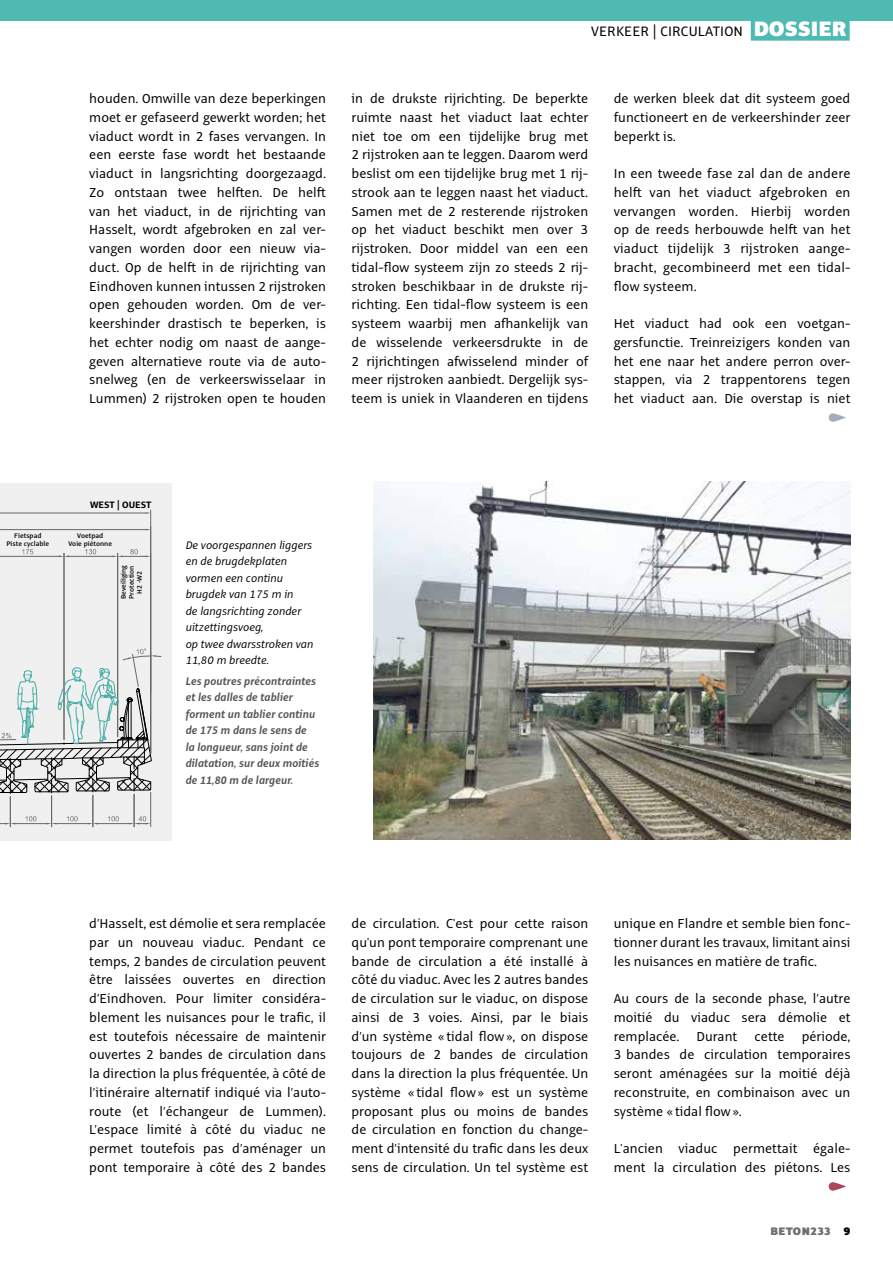
<style>
.page{position:relative;width:893px;height:1263px;background:#fff}
.page>*{position:absolute;margin:0;border:0;box-sizing:border-box;transform-origin:0 0}
.t1{font:15px "Alto Pro";letter-spacing:.01em;color:#000}
.t2{font:14.25px/18.8px "Alto Pro";color:#000;text-align:justify}
.t3{font:italic 700 12px/16.5px "Alto Pro";letter-spacing:.01em;color:#575756;scale:.93 1}
.t4{font:italic 12px/16.5px "Alto Pro";color:#000}
.t5{font:900 12px "Alto Pro";letter-spacing:.04em;color:#706f6f}
.t6{font:700 10.2px "Alto Pro";color:#000}
.t7{font:600 7.35px/7.9px "Alto Pro";color:#000;text-align:center}
.s1{font-weight:900;font-size:22.95px;color:#fff}
.s2{color:#000}
</style>
<div class="page">
<div style="left:0;top:0;width:893px;height:21px;background:#4ebab1"></div>
<div style="left:751px;top:18px;width:99px;height:23px;background:#4ebab1"></div>
<div style="left:0;top:483px;width:174px;height:357px;background:#f0f0f0"></div>
<svg style="left:829px;top:413px;width:17px;height:9px"></svg>
<img style="left:374px;top:482px;width:476px;height:357px">
<hr style="left:15px;top:823px;width:31px;height:1px;background:#706f6f">
<svg style="left:0;top:823px;width:15px;height:1px"></svg>
<svg style="left:25px;top:816px;width:11px;height:5px"></svg>
<hr style="left:57px;top:823px;width:31px;height:1px;background:#706f6f">
<svg style="left:67px;top:816px;width:11px;height:5px"></svg>
<hr style="left:98px;top:823px;width:31px;height:1px;background:#706f6f">
<svg style="left:108px;top:816px;width:11px;height:5px"></svg>
<svg style="left:129px;top:816px;width:21px;height:8px"></svg>
<hr style="left:0;top:556px;width:59px;height:1px;background:#706f6f">
<svg style="left:22px;top:549px;width:11px;height:5px"></svg>
<hr style="left:69px;top:556px;width:43px;height:1px;background:#706f6f">
<svg style="left:59px;top:555px;width:10px;height:2px"></svg>
<svg style="left:85px;top:549px;width:11px;height:5px"></svg>
<svg style="left:112px;top:549px;width:38px;height:8px"></svg>
<hr style="left:0;top:529px;width:145px;height:1px;background:#706f6f">
<hr style="left:0;top:513px;width:145px;height:1px;background:#706f6f">
<hr style="left:10px;top:797px;width:1px;height:30px;background:#706f6f">
<hr style="left:51px;top:796px;width:1px;height:31px;background:#706f6f">
<hr style="left:93px;top:795px;width:1px;height:32px;background:#706f6f">
<hr style="left:134px;top:794px;width:1px;height:33px;background:#706f6f">
<hr style="left:150px;top:792px;width:1px;height:35px;background:#706f6f">
<hr style="left:64px;top:553px;width:1px;height:186px;background:#706f6f">
<hr style="left:117px;top:553px;width:1px;height:184px;background:#706f6f">
<hr style="left:150px;top:510px;width:1px;height:243px;background:#706f6f">
<svg style="left:0;top:648px;width:161px;height:146px"></svg>
<div style="left:173px;top:482px;width:153px;height:358px;background:#fff"></div>
<svg style="left:829px;top:1182px;width:17px;height:9px"></svg>
<p class="t1" style="left:591px;top:22px;width:257px">VERKEER | CIRCULATION <span class="s1">DOSSIER</span></p>
<p class="t2" style="left:89px;top:89px;width:238px">houden. Omwille van deze beperkingen moet er gefaseerd gewerkt worden; het viaduct wordt in 2 fases vervangen. In een eerste fase wordt het bestaande viaduct in langsrichting doorgezaagd.<br>Zo ontstaan twee helften. De helft van het viaduct, in de rijrichting van Hasselt, wordt afgebroken en zal ver&shy;vangen worden door een nieuw via&shy;duct. Op de helft in de rijrichting van Eindhoven kunnen intussen 2 rijstroken open gehouden worden. Om de ver&shy;keershinder drastisch te beperken, is het echter nodig om naast de aange&shy;geven alternatieve route via de auto&shy;snelweg (en de verkeerswisselaar in Lummen) 2 rijstroken open te houden</p>
<p class="t2" style="left:351px;top:89px;width:238px">in de drukste rijrichting. De beperkte ruimte naast het viaduct laat echter niet toe om een tijdelijke brug met 2 rijstroken aan te leggen. Daarom werd beslist om een tijdelijke brug met 1 rij&shy;strook aan te leggen naast het viaduct.<br>Samen met de 2 resterende rijstroken op het viaduct beschikt men over 3 rijstroken. Door middel van een een tidal-flow systeem zijn zo steeds 2 rij&shy;stroken beschikbaar in de drukste rij&shy;richting. Een tidal-flow systeem is een systeem waarbij men afhankelijk van de wisselende verkeersdrukte in de 2 rijrichtingen afwisselend minder of meer rijstroken aanbiedt. Dergelijk sys&shy;teem is uniek in Vlaanderen en tijdens</p>
<p class="t2" style="left:614px;top:89px;width:238px">de werken bleek dat dit systeem goed functioneert en de verkeershinder zeer beperkt is.</p>
<p class="t2" style="left:614px;top:164px;width:238px">In een tweede fase zal dan de andere helft van het viaduct afgebroken en vervangen worden. Hierbij worden op de reeds herbouwde helft van het viaduct tijdelijk 3 rijstroken aange&shy;bracht, gecombineerd met een tidal&shy;flow systeem.</p>
<p class="t2" style="left:614px;top:314px;width:238px">Het viaduct had ook een voetgan&shy;gersfunctie. Treinreizigers konden van het ene naar het andere perron over&shy;stappen, via 2 trappentorens tegen het viaduct aan. Die overstap is niet</p>
<p class="t7" style="left:7px;top:531px;width:44px">Fietspad<br>Piste cyclable</p>
<p class="t6" style="left:90px;top:499px;width:63px">WEST | OUEST</p>
<p class="t7" style="left:69px;top:531px;width:45px">Voetpad<br>Voie piétonne</p>
<p class="t7" style="left:119px;top:599px;width:36px;rotate:-90deg">Beveiliging<br>Protection<br>H2 -W2</p>
<p class="t4" style="left:186px;top:536px;width:129px">De voorgespannen liggers en de brugdekplaten vormen een continu brugdek van 175 m in<br>de langsrichting zonder uitzettingsvoeg,<br>op twee dwarsstroken van<br>11,80 m breedte.</p>
<p class="t3" style="left:186px;top:673px;width:145px">Les poutres précontraintes et les dalles de tablier forment un tablier continu de 175 m dans le sens de<br>la longueur, sans joint de dilatation, sur deux moitiés de 11,80 m de largeur.</p>
<p class="t2" style="left:89px;top:914px;width:238px">d’Hasselt, est démolie et sera remplacée par un nouveau viaduc. Pendant ce temps, 2 bandes de circulation peuvent être laissées ouvertes en direction d’Eindhoven. Pour limiter considéra&shy;blement les nuisances pour le trafic, il est toutefois nécessaire de maintenir ouvertes 2 bandes de circulation dans la direction la plus fréquentée, à côté de l’itinéraire alternatif indiqué via l’auto&shy;route (et l’échangeur de Lummen).<br>L’espace limité à côté du viaduc ne permet toutefois pas d’aménager un pont temporaire à côté des 2 bandes</p>
<p class="t2" style="left:351px;top:914px;width:238px">de circulation. C'est pour cette raison qu'un pont temporaire comprenant une bande de circulation a été installé à côté du viaduc. Avec les 2 autres bandes de circulation sur le viaduc, on dispose ainsi de 3 voies. Ainsi, par le biais d’un système « tidal flow», on dispose toujours de 2 bandes de circulation dans la direction la plus fréquentée. Un système « tidal flow» est un système proposant plus ou moins de bandes de circulation en fonction du change&shy;ment d’intensité du trafic dans les deux sens de circulation. Un tel système est</p>
<p class="t2" style="left:614px;top:914px;width:238px">unique en Flandre et semble bien fonc&shy;tionner durant les travaux, limitant ainsi les nuisances en matière de trafic.</p>
<p class="t2" style="left:614px;top:989px;width:238px">Au cours de la seconde phase, l’autre moitié du viaduc sera démolie et remplacée. Durant cette période, 3 bandes de circulation temporaires seront aménagées sur la moitié déjà reconstruite, en combinaison avec un système « tidal flow».</p>
<p class="t2" style="left:614px;top:1139px;width:238px">L'ancien viaduc permettait égale&shy;ment la circulation des piétons. Les</p>
<p class="t5" style="left:770px;top:1223px;width:81px">BETON233 <span class="s2">9</span></p>
</div>
